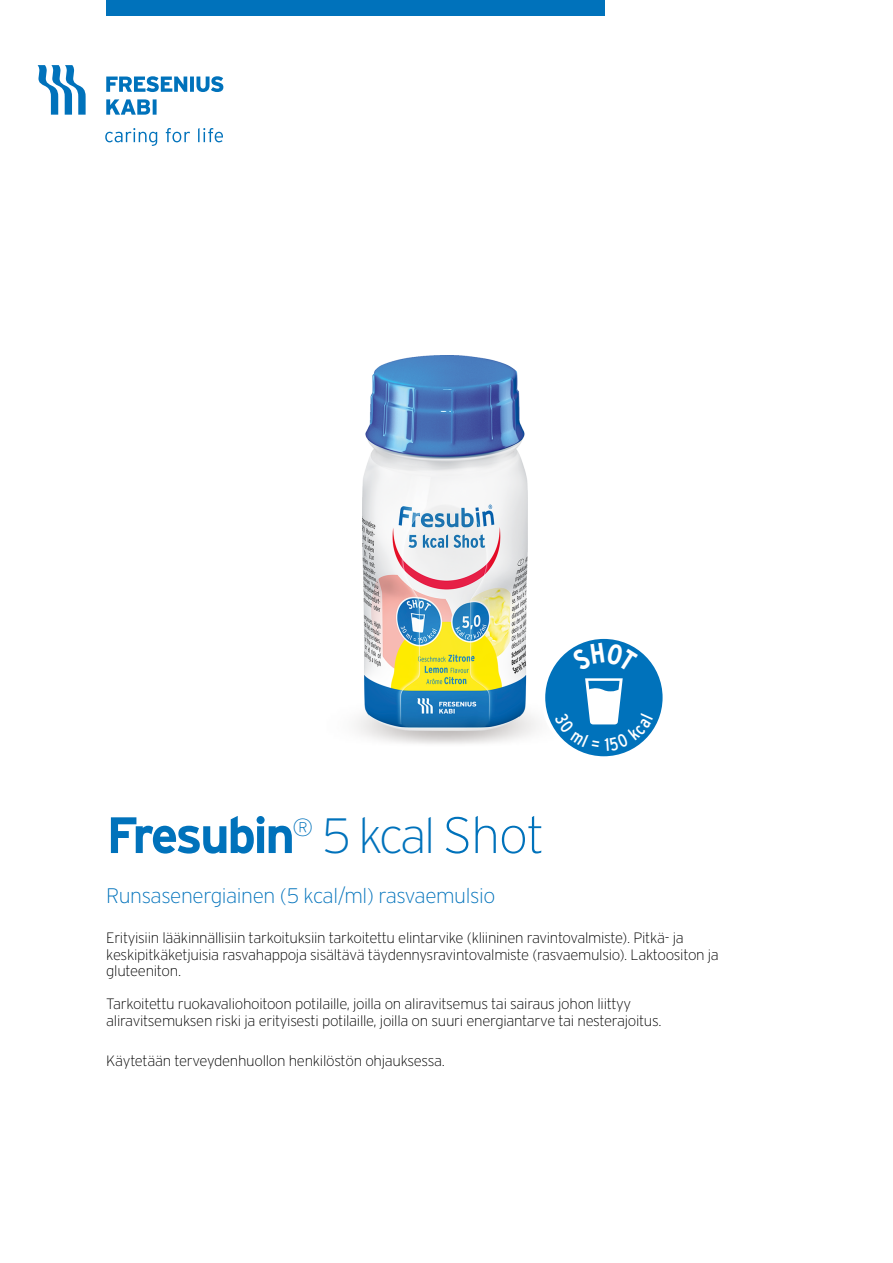
<style>
.page{position:relative;width:893px;height:1263px;background:#fff}
.page>*{position:absolute;margin:0;border:0;box-sizing:border-box;transform-origin:0 0}
.t1{font:700 51px "Interstate";letter-spacing:-.05em;color:#0072bb}
.t2{font:200 21px "Interstate";letter-spacing:-.02em;color:#0072bb}
.t3{font:200 15px/16.5px "Interstate";letter-spacing:-.02em;color:#000}
.s1{font-weight:200;font-size:49.5px}
.s2{font-weight:200}
</style>
<div class="page">
<svg style="left:38px;top:65px;width:48px;height:50px"></svg>
<svg style="left:106px;top:99px;width:51px;height:16px"></svg>
<svg style="left:106px;top:76px;width:117px;height:16px"></svg>
<svg style="left:105px;top:128px;width:118px;height:18px"></svg>
<div style="left:106px;top:0;width:499px;height:15px;background:#0072bb"></div>
<img style="left:362px;top:355px;width:166px;height:375px">
<svg style="left:541px;top:638px;width:122px;height:119px"></svg>
<h1 class="t1" style="left:106px;top:807px;width:440px">Fresubin<sup>®</sup> <span class="s1">5 kcal</span> <span class="s2">Shot</span></h1>
<h2 class="t2" style="left:106px;top:884px;width:390px">Runsasenergiainen (5 kcal/ml) rasvaemulsio</h2>
<p class="t3" style="left:106px;top:929px;width:614px">Erityisiin lääkinnällisiin tarkoituksiin tarkoitettu elintarvike (kliininen ravintovalmiste). Pitkä- ja keskipitkäketjuisia rasvahappoja sisältävä täydennysravintovalmiste (rasvaemulsio). Laktoositon ja gluteeniton.</p>
<p class="t3" style="left:106px;top:995px;width:557px">Tarkoitettu ruokavaliohoitoon potilaille, joilla on aliravitsemus tai sairaus johon liittyy aliravitsemuksen riski ja erityisesti potilaille, joilla on suuri energiantarve tai nesterajoitus.</p>
<p class="t3" style="left:106px;top:1052px;width:340px">Käytetään terveydenhuollon henkilöstön ohjauksessa.</p>
</div>
